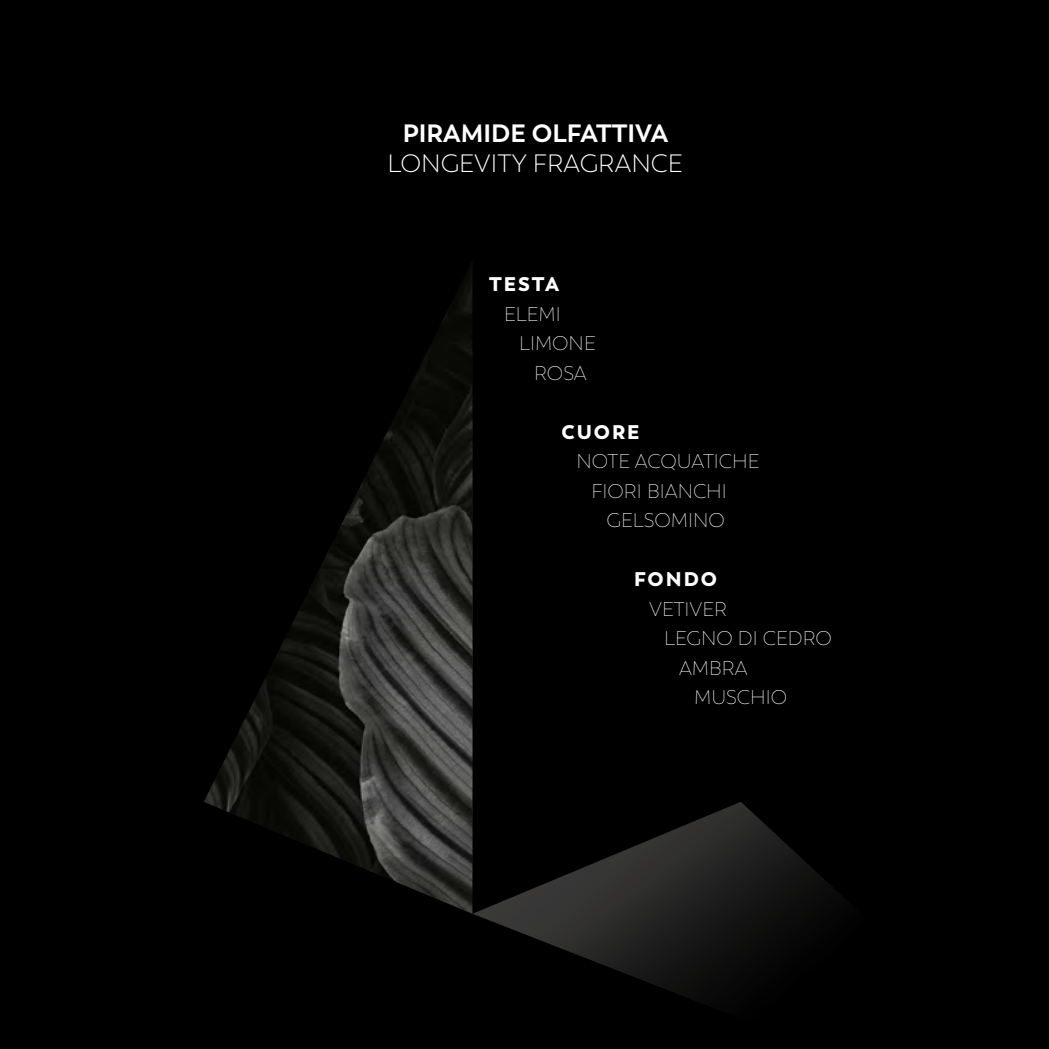
<style>
.page{position:relative;width:1049px;height:1049px;background:#000}
.page>*{position:absolute;margin:0;border:0;box-sizing:border-box;transform-origin:0 0}
.t1{font:300 25px "Trenda";color:#fff}
.t2{font:700 25px "Trenda";color:#fff}
.t3{font:200 19.75px "Trenda";color:#fff}
.t4{font:900 19.75px "Trenda";letter-spacing:.1em;color:#fff}
</style>
<div class="page">
<svg style="left:472px;top:802px;width:364px;height:198px"></svg>
<svg style="left:204px;top:268px;width:268px;height:646px"></svg>
<p class="t2" style="left:403px;top:118px;width:267px">PIRAMIDE OLFATTIVA</p>
<p class="t1" style="left:387px;top:149px;width:297px">LONGEVITY FRAGRANCE</p>
<p class="t4" style="left:489px;top:271px;width:72px">TESTA</p>
<p class="t3" style="left:504px;top:303px;width:58px">ELEMI</p>
<p class="t3" style="left:519px;top:332px;width:78px">LIMONE</p>
<p class="t3" style="left:534px;top:362px;width:54px">ROSA</p>
<p class="t4" style="left:561px;top:419px;width:80px">CUORE</p>
<p class="t3" style="left:576px;top:450px;width:184px">NOTE ACQUATICHE</p>
<p class="t3" style="left:591px;top:480px;width:137px">FIORI BIANCHI</p>
<p class="t3" style="left:606px;top:509px;width:120px">GELSOMINO</p>
<p class="t4" style="left:634px;top:567px;width:85px">FONDO</p>
<p class="t3" style="left:649px;top:598px;width:80px">VETIVER</p>
<p class="t3" style="left:664px;top:627px;width:169px">LEGNO DI CEDRO</p>
<p class="t3" style="left:679px;top:657px;width:70px">AMBRA</p>
<p class="t3" style="left:694px;top:686px;width:95px">MUSCHIO</p>
</div>
